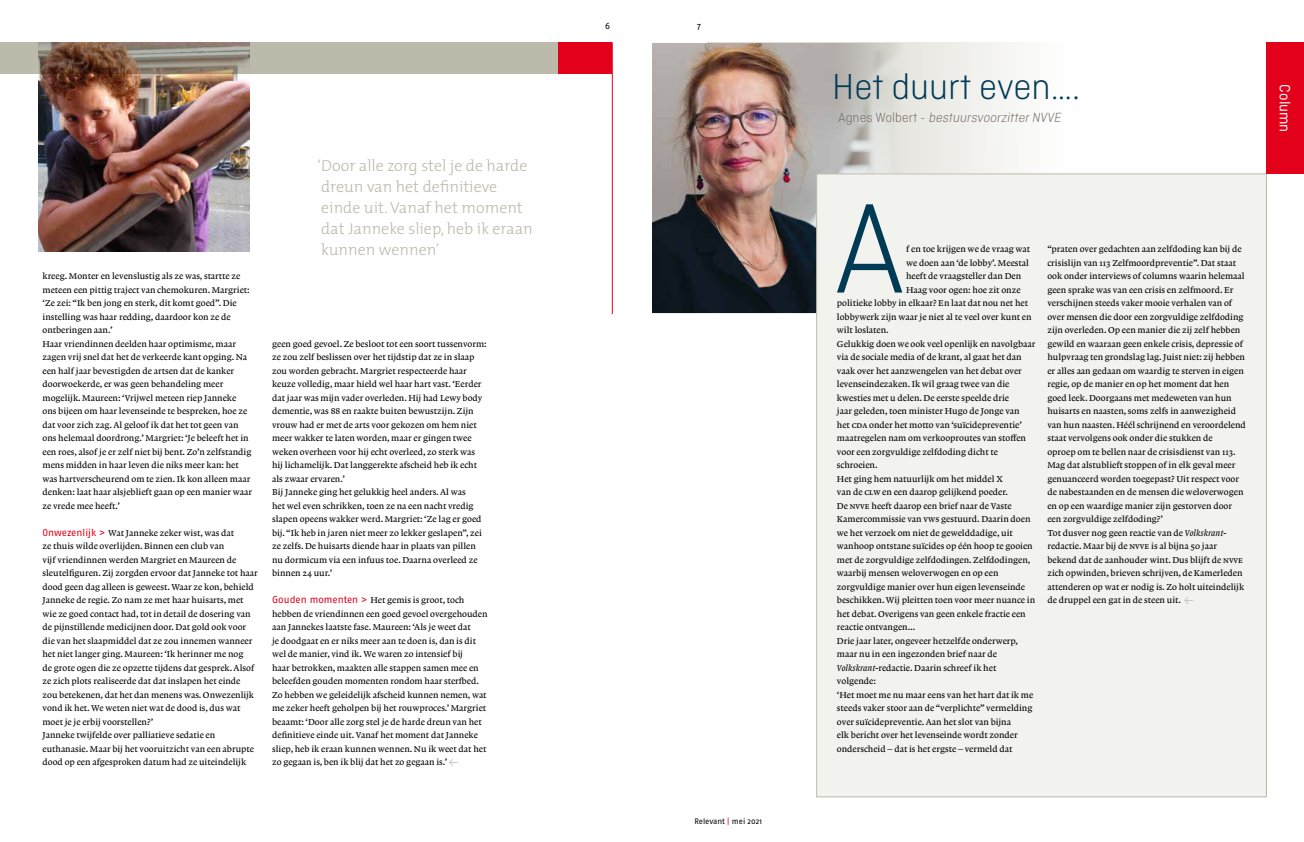
<style>
.page{position:relative;width:1304px;height:842px;background:#fff}
.page>*{position:absolute;margin:0;border:0;box-sizing:border-box;transform-origin:0 0}
.t1{font:300 134.2px "Ciutadella";color:#003b56}
.t2{font:300 38px "Ciutadella";color:#003b56}
.t3{font:300 16px/21px "The Mix";color:#bcbaab}
.t4{font:15.6px "Ciutadella";color:#fff}
.t5{font:italic 300 14px "Ciutadella";color:#796c64}
.t6{font:9px/13.5px "Lexicon No 1 Roman A";color:#000}
.t7{font:9px "Fago No";color:#000}
.t8{font:8px "Fago No";color:#000}
.s1{font-family:"Fago No";font-size:10px;color:#e2001a}
.s2{font-family:"The Sans Expert";color:#bcbaab}
.s3{color:#e2001a}
.s4{font-style:normal}
.s5{font-family:"Lexicon No 1 Roman A Exp"}
.s6{font-family:"Lexicon No 1 Italic A"}
</style>
<div class="page">
<img style="left:38px;top:74px;width:211px;height:177px">
<svg style="left:904px;top:43px;width:363px;height:130px"></svg>
<img style="left:652px;top:43px;width:252px;height:270px">
<div style="left:816px;top:174px;width:451px;height:623px;background:#f2f2ee;border:1px solid #bcbaab"></div>
<div style="left:1267px;top:43px;width:37px;height:131px;background:#e2001a"></div>
<svg style="left:0;top:43px;width:558px;height:31px;fill:#bcbaab"></svg>
<div style="left:558px;top:43px;width:54px;height:31px;background:#e2001a"></div>
<hr style="left:612px;top:43px;width:1px;height:271px;background:#e2001a">
<p class="t6" style="left:43px;top:269px;width:211px">kreeg. Monter en levenslustig als ze was, startte ze meteen een pittig traject van chemokuren. Margriet: ‘Ze zei: “Ik ben jong en sterk, dit komt goed”. Die instelling was haar redding, daardoor kon ze de ontberingen aan.’<br>Haar vriendinnen deelden haar optimisme, maar zagen vrij snel dat het de verkeerde kant opging. Na een half jaar bevestigden de artsen dat de kanker doorwoekerde, er was geen behandeling meer mogelijk. Maureen: ‘Vrijwel meteen riep Janneke ons bijeen om haar levenseinde te bespreken, hoe ze dat voor zich zag. Al geloof ik dat het tot geen van ons helemaal doordrong.’ Margriet: ‘Je beleeft het in een roes, alsof je er zelf niet bij bent. Zo’n zelfstandig mens midden in haar leven die niks meer kan: het was hartverscheurend om te zien. Ik kon alleen maar denken: laat haar alsjeblieft gaan op een manier waar ze vrede mee heeft.’</p>
<p class="t6" style="left:43px;top:526px;width:217px"><span class="s1">Onwezenlijk &gt;</span> Wat Janneke zeker wist, was dat<br>ze thuis wilde overlijden. Binnen een club van<br>vijf vriendinnen werden Margriet en Maureen de sleutelfiguren. Zij zorgden ervoor dat Janneke tot haar dood geen dag alleen is geweest. Waar ze kon, behield Janneke de regie. Zo nam ze met haar huisarts, met wie ze goed contact had, tot in detail de dosering van de pijnstillende medicijnen door. Dat gold ook voor die van het slaapmiddel dat ze zou innemen wanneer het niet langer ging. Maureen: ‘Ik herinner me nog<br>de grote ogen die ze opzette tijdens dat gesprek. Alsof ze zich plots realiseerde dat dat inslapen het einde<br>zou betekenen, dat het dan menens was. Onwezenlijk vond ik het. We weten niet wat de dood is, dus wat moet je je erbij voorstellen?’<br>Janneke twijfelde over palliatieve sedatie en euthanasie. Maar bij het vooruitzicht van een abrupte dood op een afgesproken datum had ze uiteindelijk</p>
<h3 class="t3" style="left:318px;top:155px;width:217px">‘Door alle zorg stel je de harde dreun van het definitieve einde uit. Vanaf het moment dat Janneke sliep, heb ik eraan kunnen wennen’</h3>
<p class="t6" style="left:272px;top:337px;width:216px">geen goed gevoel. Ze besloot tot een soort tussenvorm: ze zou zelf beslissen over het tijdstip dat ze in slaap zou worden gebracht. Margriet respecteerde haar keuze volledig, maar hield wel haar hart vast. ‘Eerder dat jaar was mijn vader overleden. Hij had Lewy body dementie, was 88 en raakte buiten bewustzijn. Zijn vrouw had er met de arts voor gekozen om hem niet meer wakker te laten worden, maar er gingen twee weken overheen voor hij echt overleed, zo sterk was hij lichamelijk. Dat langgerekte afscheid heb ik echt als zwaar ervaren.’<br>Bij Janneke ging het gelukkig heel anders. Al was<br>het wel even schrikken, toen ze na een nacht vredig slapen opeens wakker werd. Margriet: ‘Ze lag er goed bij. “Ik heb in jaren niet meer zo lekker geslapen”, zei ze zelfs. De huisarts diende haar in plaats van pillen nu dormicum via een infuus toe. Daarna overleed ze binnen 24 uur.’</p>
<p class="t6" style="left:272px;top:593px;width:217px"><span class="s1">Gouden momenten &gt;</span> Het gemis is groot, toch hebben de vriendinnen een goed gevoel overgehouden aan Jannekes laatste fase. Maureen: ‘Als je weet dat<br>je doodgaat en er niks meer aan te doen is, dan is dit wel de manier, vind ik. We waren zo intensief bij<br>haar betrokken, maakten alle stappen samen mee en beleefden gouden momenten rondom haar sterfbed.<br>Zo hebben we geleidelijk afscheid kunnen nemen, wat me zeker heeft geholpen bij het rouwproces.’ Margriet beaamt: ‘Door alle zorg stel je de harde dreun van het definitieve einde uit. Vanaf het moment dat Janneke sliep, heb ik eraan kunnen wennen. Nu ik weet dat het zo gegaan is, ben ik blij dat het zo gegaan is.’ <span class="s2">Z</span></p>
<p class="t7" style="left:605px;top:21px;width:7px">6</p>
<p class="t7" style="left:697px;top:21px;width:5px">7</p>
<p class="t8" style="left:694px;top:817px;width:69px">Relevant <span class="s3">|</span> mei 2021</p>
<h2 class="t2" style="left:832px;top:66px;width:250px">Het duurt even….</h2>
<h3 class="t5" style="left:838px;top:110px;width:227px"><span class="s4">A g n e s Wo l b e rt -</span> bestuursvoorzitterNVVE</h3>
<h1 class="t1" style="left:833px;top:177px;width:75px">A</h1>
<p class="t6" style="left:906px;top:242px;width:126px">f en toe krijgen we de vraag wat</p>
<p class="t6" style="left:906px;top:256px;width:124px">we doen aan ‘de lobby’. Meestal</p>
<p class="t6" style="left:906px;top:269px;width:117px">heeft de vraagsteller dan Den</p>
<p class="t6" style="left:906px;top:283px;width:116px">Haag voor ogen: hoe zit onze</p>
<p class="t6" style="left:837px;top:296px;width:193px">politieke lobby in elkaar? En laat dat nou net het</p>
<p class="t6" style="left:837px;top:310px;width:196px">lobbywerk zijn waar je niet al te veel over kunt en</p>
<p class="t6" style="left:837px;top:323px;width:53px">wilt loslaten.</p>
<p class="t6" style="left:837px;top:337px;width:200px">Gelukkig doen we ook veel openlijk en navolgbaar</p>
<p class="t6" style="left:837px;top:350px;width:186px">via de sociale media of de krant, al gaat het dan</p>
<p class="t6" style="left:837px;top:364px;width:186px">vaak over het aanzwengelen van het debat over</p>
<p class="t6" style="left:837px;top:377px;width:174px">levenseindezaken. Ik wil graag twee van die</p>
<p class="t6" style="left:837px;top:391px;width:174px">kwesties met u delen. De eerste speelde drie</p>
<p class="t6" style="left:837px;top:404px;width:184px">jaar geleden, toen minister Hugo de Jonge van</p>
<p class="t6" style="left:837px;top:418px;width:186px">het <span class="s5">cda</span> onder het motto van ‘suïcidepreventie’</p>
<p class="t6" style="left:837px;top:431px;width:191px">maatregelen nam om verkooproutes van stoffen</p>
<p class="t6" style="left:837px;top:445px;width:162px">voor een zorgvuldige zelfdoding dicht te</p>
<p class="t6" style="left:837px;top:458px;width:42px">schroeien.</p>
<p class="t6" style="left:837px;top:472px;width:167px">Het ging hem natuurlijk om het middel X</p>
<p class="t6" style="left:837px;top:485px;width:173px">van de <span class="s5">clw</span> en een daarop gelijkend poeder.</p>
<p class="t6" style="left:837px;top:499px;width:176px">De <span class="s5">nvve</span> heeft daarop een brief naar de Vaste</p>
<p class="t6" style="left:837px;top:512px;width:195px">Kamercommissie van <span class="s5">vws</span> gestuurd. Daarin doen</p>
<p class="t6" style="left:837px;top:526px;width:177px">we het verzoek om niet de gewelddadige, uit</p>
<p class="t6" style="left:837px;top:539px;width:197px">wanhoop ontstane suïcides op één hoop te gooien</p>
<p class="t6" style="left:837px;top:553px;width:195px">met de zorgvuldige zelfdodingen. Zelfdodingen,</p>
<p class="t6" style="left:837px;top:566px;width:163px">waarbij mensen weloverwogen en op een</p>
<p class="t6" style="left:837px;top:580px;width:190px">zorgvuldige manier over hun eigen levenseinde</p>
<p class="t6" style="left:837px;top:593px;width:200px">beschikken. Wij pleitten toen voor meer nuance in</p>
<p class="t6" style="left:837px;top:607px;width:190px">het debat. Overigens van geen enkele fractie een</p>
<p class="t6" style="left:837px;top:620px;width:80px">reactie ontvangen…</p>
<p class="t6" style="left:837px;top:634px;width:183px">Drie jaar later, ongeveer hetzelfde onderwerp,</p>
<p class="t6" style="left:837px;top:647px;width:162px">maar nu in een ingezonden brief naar de</p>
<p class="t6" style="left:837px;top:661px;width:161px"><span class="s6">Volkskrant</span>-redactie. Daarin schreef ik het</p>
<p class="t6" style="left:837px;top:674px;width:41px">volgende:</p>
<p class="t6" style="left:837px;top:688px;width:198px">‘Het moet me nu maar eens van het hart dat ik me</p>
<p class="t6" style="left:837px;top:701px;width:197px">steeds vaker stoor aan de “verplichte” vermelding</p>
<p class="t6" style="left:837px;top:715px;width:176px">over suïcidepreventie. Aan het slot van bijna</p>
<p class="t6" style="left:837px;top:728px;width:182px">elk bericht over het levenseinde wordt zonder</p>
<p class="t6" style="left:837px;top:742px;width:177px">onderscheid – dat is het ergste – vermeld dat</p>
<p class="t6" style="left:1047px;top:242px;width:200px">“praten over gedachten aan zelfdoding kan bij de crisislijn van 113 Zelfmoordpreventie”. Dat staat ook onder interviews of columns waarin helemaal geen sprake was van een crisis en zelfmoord. Er verschijnen steeds vaker mooie verhalen van of over mensen die door een zorgvuldige zelfdoding zijn overleden. Op een manier die zij zelf hebben gewild en waaraan geen enkele crisis, depressie of hulpvraag ten grondslag lag. Juist niet: zij hebben er alles aan gedaan om waardig te sterven in eigen regie, op de manier en op het moment dat hen goed leek. Doorgaans met medeweten van hun huisarts en naasten, soms zelfs in aanwezigheid van hun naasten. Héél schrijnend en veroordelend staat vervolgens ook onder die stukken de<br>oproep om te bellen naar de crisisdienst van 113.<br>Mag dat alstublieft stoppen of in elk geval meer genuanceerd worden toegepast? Uit respect voor de nabestaanden en de mensen die weloverwogen en op een waardige manier zijn gestorven door een zorgvuldige zelfdoding?’<br>Tot dusver nog geen reactie van de <span class="s6">Volkskrant&shy;</span>redactie. Maar bij de <span class="s5">nvve</span> is al bijna 50 jaar bekend dat de aanhouder wint. Dus blijft de <span class="s5">nvve </span>zich opwinden, brieven schrijven, de Kamerleden attenderen op wat er nodig is. Zo holt uiteindelijk de druppel een gat in de steen uit. <span class="s2">Z</span></p>
<h3 class="t4" style="left:1293px;top:84px;width:49px;rotate:90deg">Column</h3>
</div>
